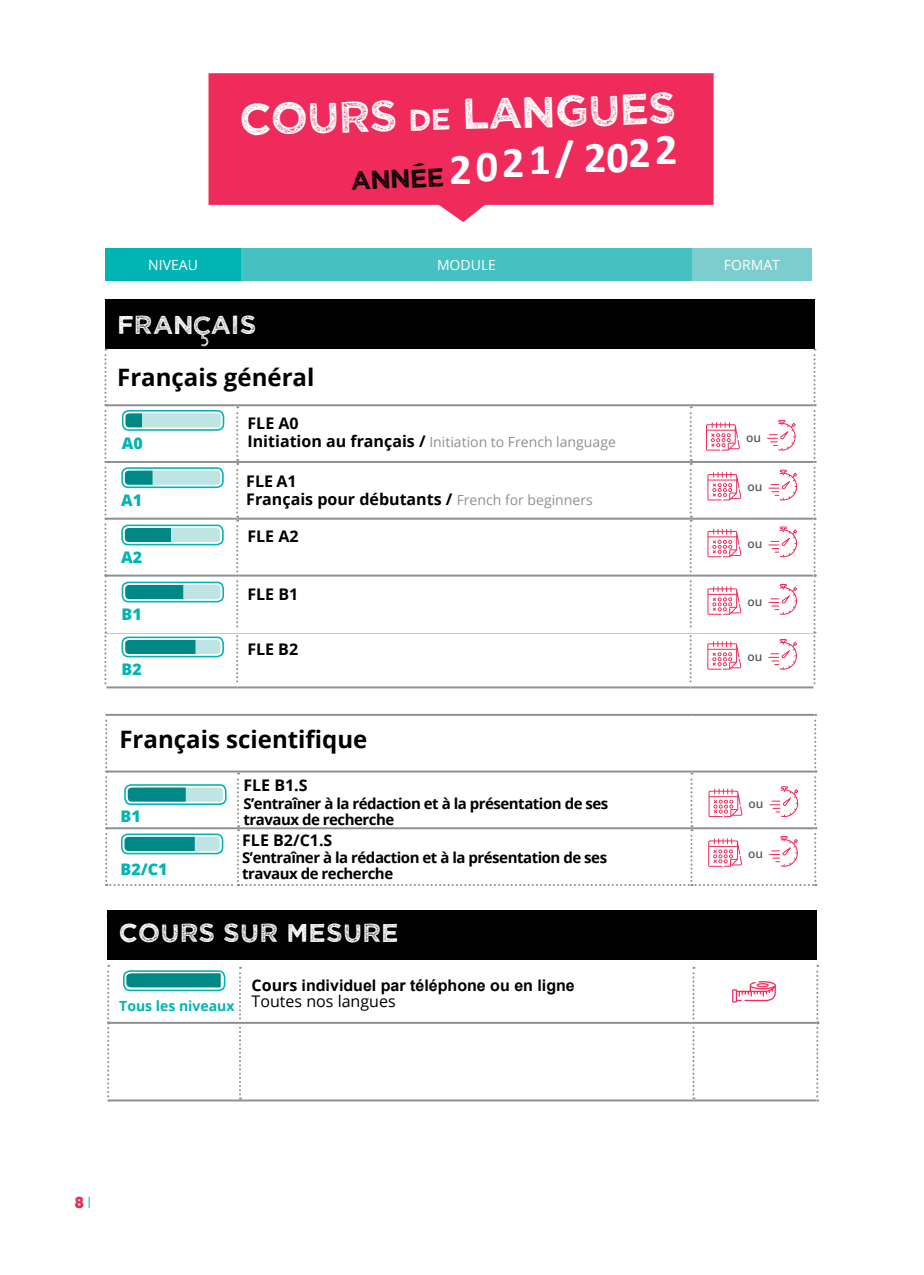
<style>
.page{position:relative;width:924px;height:1275px;background:#fff}
.page>*{position:absolute;margin:0;border:0;box-sizing:border-box;transform-origin:0 0}
.t1{font:44px "Wicked Grit";color:#fff}
.t2{font:700 44px "Calibri";letter-spacing:.09em;color:#fff}
.t3{font:26.2px "Wicked Grit";color:#010101}
.t4{font:26px "Wicked Grit";color:#fff}
.t5{font:700 24px "Open Sans";color:#000}
.t6{font:700 16px/17.6px "Open Sans";color:#010101}
.t7{font:700 16px "Arial";color:#010101}
.t8{font:16px "Open Sans";color:#010101}
.t9{font:800 16px "Open Sans";color:#00b5b3}
.t10{font:900 16px "Qanelas Soft";color:#ee2b5b}
.t11{font:800 16px "Open Sans";color:#00b5b3}
.t12{font:700 15px/16.8px "Open Sans";letter-spacing:-.03em;color:#010101}
.t13{font:14px "Open Sans";color:#8e9091}
.t14{font:14px "Open Sans";color:#fff}
.t15{font:700 14px "Open Sans";color:#00b5b3}
.t16{font:600 12px "Open Sans";color:#585d5e}
.s1{font-size:30px}
.s2{font-weight:700;font-size:16px;color:#010101}
.s3{font-style:inherit}
.s4{font-weight:400;font-size:14px;color:#8e9091}
.s5{font-family:"Open Sans"}
.s6{font-weight:300;color:#00b5b3}
</style>
<div class="page">
<div style="left:105px;top:248px;width:135px;height:33px;background:#00b5b3"></div>
<div style="left:240px;top:248px;width:452px;height:33px;background:#44c1c0"></div>
<div style="left:692px;top:248px;width:119px;height:33px;background:#7ccdce"></div>
<svg style="left:208px;top:73px;width:505px;height:149px;background:#ef426d"></svg>
<div style="left:105px;top:299px;width:709px;height:49px;background:#010101"></div>
<svg style="left:105px;top:714px;width:710px;height:172px"></svg>
<div style="left:107px;top:909px;width:709px;height:50px;background:#010101"></div>
<svg style="left:107px;top:965px;width:710px;height:136px"></svg>
<hr style="left:110px;top:1021px;width:705px;height:3px;background:#fff">
<hr style="left:109px;top:1022px;width:706px;height:2px;background:#8e9091">
<hr style="left:106px;top:686px;width:131px;height:2px;background:#8e9091">
<hr style="left:237px;top:686px;width:453px;height:2px;background:#8e9091">
<hr style="left:690px;top:686px;width:123px;height:2px;background:#8e9091">
<svg style="left:104px;top:316px;width:711px;height:367px"></svg>
<h1 class="t1" style="left:238px;top:93px;width:438px;rotate:-2deg">COURS <span class="s1">DE</span> LANGUES</h1>
<h2 class="t3" style="left:350px;top:164px;width:95px;rotate:-2deg">ANNÉE</h2>
<h1 class="t2" style="left:449px;top:126px;width:229px">2021/ 2022</h1>
<p class="t14" style="left:148px;top:255px;width:51px">NIVEAU</p>
<p class="t14" style="left:437px;top:255px;width:60px">MODULE</p>
<p class="t14" style="left:723px;top:255px;width:58px">FORMAT</p>
<h3 class="t4" style="left:117px;top:308px;width:141px">FRAN AIS</h3>
<h3 class="t5" style="left:117px;top:361px;width:199px">Français général</h3>
<p class="t9" style="left:122px;top:431px;width:22px">A0</p>
<p class="t9" style="left:121px;top:488px;width:22px">A1</p>
<p class="t9" style="left:121px;top:545px;width:22px">A2</p>
<p class="t9" style="left:122px;top:602px;width:22px">B1</p>
<p class="t11" style="left:121px;top:657px;width:22px">B2</p>
<p class="t6" style="left:247px;top:414px;width:53px">FLE A0</p>
<p class="t13" style="left:247px;top:432px;width:370px"><span class="s2">Initiation au français /</span> Initiation to <span class="s3">F</span>rench language</p>
<p class="t6" style="left:246px;top:472px;width:348px">FLE A1<br>Français pour débutants / <span class="s4">French for beginners</span></p>
<p class="t6" style="left:247px;top:527px;width:53px">FLE A2</p>
<p class="t6" style="left:247px;top:585px;width:52px">FLE B1</p>
<p class="t6" style="left:247px;top:640px;width:52px">FLE B2</p>
<h3 class="t5" style="left:119px;top:722px;width:249px">Français scientifique</h3>
<p class="t9" style="left:120px;top:804px;width:22px">B1</p>
<p class="t9" style="left:120px;top:856px;width:48px">B2/C1</p>
<p class="t6" style="left:243px;top:776px;width:66px">FLE B1.S</p>
<p class="t12" style="left:243px;top:794px;width:366px">S’entraîner à la rédaction et à la présentation de ses travaux de recherche</p>
<p class="t6" style="left:242px;top:831px;width:92px">FLE B2/C1.S</p>
<p class="t12" style="left:242px;top:849px;width:366px">S’entraîner à la rédaction et à la présentation de ses travaux de recherche</p>
<h3 class="t4" style="left:119px;top:916px;width:281px">COURS SUR MESURE</h3>
<p class="t15" style="left:119px;top:995px;width:117px">Tous les niveaux</p>
<p class="t7" style="left:251px;top:973px;width:324px"><span class="s5">Cours</span> individuel par téléphone ou en ligne</p>
<p class="t8" style="left:251px;top:990px;width:145px">Toutes nos langues</p>
<p class="t16" style="left:745px;top:429px;width:16px">ou</p>
<p class="t16" style="left:747px;top:479px;width:16px">ou</p>
<p class="t16" style="left:747px;top:536px;width:16px">ou</p>
<p class="t16" style="left:747px;top:593px;width:16px">ou</p>
<p class="t16" style="left:747px;top:648px;width:16px">ou</p>
<p class="t16" style="left:748px;top:795px;width:16px">ou</p>
<p class="t16" style="left:748px;top:845px;width:16px">ou</p>
<p class="t10" style="left:75px;top:1191px;width:18px">8<span class="s6">I</span></p>
</div>
